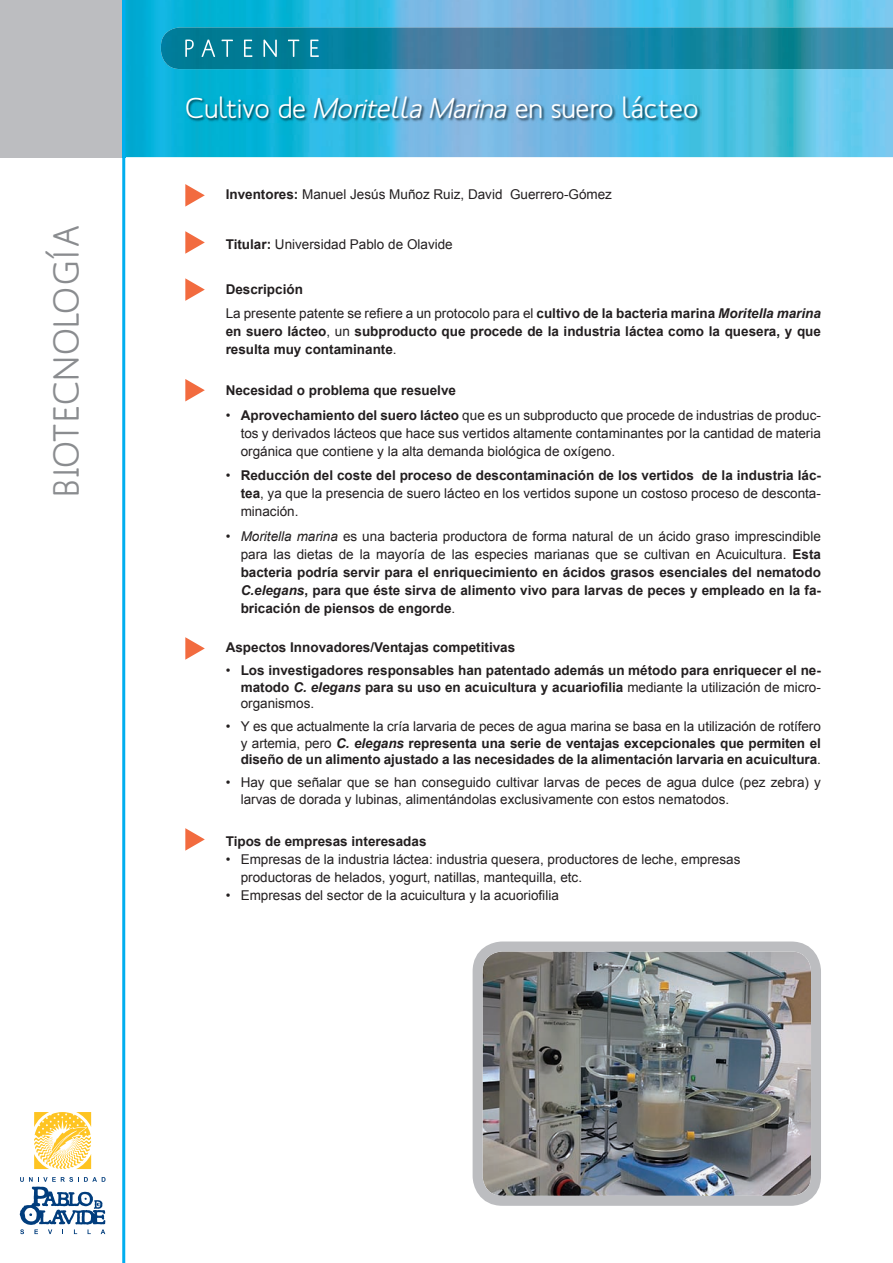
<style>
.page{position:relative;width:893px;height:1263px;background:#fff}
.page>*{position:absolute;margin:0;border:0;box-sizing:border-box;transform-origin:0 0}
.t1{font:500 36px "Mank Sans";letter-spacing:.04em;color:#8a8c8f}
.t2{font:500 28.5px "Mank Sans";color:#fff}
.t3{font:700 13.5px/18px "Arial";color:#231f20;text-align:justify}
.t4{font:13.5px/18px "Arial";color:#231f20}
.s1{font-style:italic}
.s2{font-weight:700}
.s3{font-weight:700;font-style:italic}
.s4{font-weight:400}
.s5{font-weight:400;font-style:italic}
</style>
<div class="page">
<div style="left:0;top:0;width:126px;height:157px;background:#bcbdc0"></div>
<img style="left:125px;top:0;width:768px;height:157px">
<hr style="left:122px;top:0;width:3px;height:1263px;background:#00aeef">
<img style="left:161px;top:27px;width:732px;height:42px">
<svg style="left:185px;top:40px;width:134px;height:17px;background:#2a91a6"></svg>
<svg style="left:20px;top:1177px;width:86px;height:57px"></svg>
<svg style="left:34px;top:1112px;width:57px;height:57px"></svg>
<svg style="left:185px;top:278px;width:20px;height:23px"></svg>
<svg style="left:185px;top:379px;width:20px;height:22px"></svg>
<svg style="left:185px;top:231px;width:20px;height:23px"></svg>
<svg style="left:185px;top:184px;width:20px;height:23px"></svg>
<svg style="left:185px;top:637px;width:20px;height:23px"></svg>
<svg style="left:185px;top:828px;width:20px;height:23px"></svg>
<img style="left:186px;top:96px;width:515px;height:26px">
<img style="left:484px;top:952px;width:326px;height:243px">
<div style="left:473px;top:941px;width:348px;height:265px;border:10px solid #bcbdc0;border-radius:25px"></div>
<h1 class="t1" style="left:44px;top:496px;width:273px;rotate:-90deg">BIOTECNOLOGÍA</h1>
<h2 class="t2" style="left:185px;top:90px;width:515px">Cultivo de <span class="s1">Moritella Marina</span> en suero lácteo</h2>
<p class="t4" style="left:226px;top:185px;width:388px"><span class="s2">Inventores:</span> Manuel Jesús Muñoz Ruiz, David Guerrero-Gómez</p>
<p class="t4" style="left:226px;top:235px;width:229px"><span class="s2">Titular:</span> Universidad Pablo de Olavide</p>
<p class="t4" style="left:226px;top:277px;width:597px;line-height:24.5px"><span class="s2">Descripción<br></span>La presente patente se refiere a un protocolo para el <span class="s2">cultivo de la bacteria marina</span> <span class="s3">Moritella marina</span></p>
<p class="t3" style="left:226px;top:323px;width:597px">en suero lácteo<span class="s4">, un</span> subproducto que procede de la industria láctea como la quesera, y que resulta muy contaminante<span class="s4">.</span></p>
<p class="t3" style="left:226px;top:382px;width:232px">Necesidad o problema que resuelve</p>
<p class="t4" style="left:241px;top:406px;width:582px;text-align:justify;text-indent:-15px">• <span class="s2">Aprovechamiento del suero lácteo</span> que es un subproducto que procede de industrias de produc&shy;tos y derivados lácteos que hace sus vertidos altamente contaminantes por la cantidad de materia orgánica que contiene y la alta demanda biológica de oxígeno.</p>
<p class="t4" style="left:241px;top:467px;width:582px;text-align:justify;text-indent:-15px">• <span class="s2">Reducción del coste del proceso de descontaminación de los vertidos de la industria lác&shy;tea</span>, ya que la presencia de suero lácteo en los vertidos supone un costoso proceso de desconta&shy;minación.</p>
<p class="t3" style="left:241px;top:527px;width:582px;text-indent:-15px"><span class="s4">•</span> <span class="s5">Moritella marina</span> <span class="s4">es una bacteria productora de forma natural de un ácido graso imprescindible para las dietas de la mayoría de las especies marianas que se cultivan en Acuicultura.</span> Esta bacteria podría servir para el enriquecimiento en ácidos grasos esenciales del nematodo <span class="s1">C.elegans</span>, para que éste sirva de alimento vivo para larvas de peces y empleado en la fa&shy;bricación de piensos de engorde<span class="s4">.</span></p>
<p class="t3" style="left:226px;top:639px;width:291px">Aspectos Innovadores/Ventajas competitivas</p>
<p class="t3" style="left:241px;top:663px;width:582px;line-height:16.5px;text-indent:-15px"><span class="s4">•</span> Los investigadores responsables han patentado además un método para enriquecer el ne&shy;matodo <span class="s1">C. elegans</span> para su uso en acuicultura y acuariofilia <span class="s4">mediante la utilización de micro&shy;organismos.</span></p>
<p class="t3" style="left:241px;top:719px;width:582px;line-height:16.5px;text-indent:-15px"><span class="s4">• Y es que actualmente la cría larvaria de peces de agua marina se basa en la utilización de rotífero y artemia, pero</span> <span class="s1">C. elegans</span> representa una serie de ventajas excepcionales que permiten el diseño de un alimento ajustado a las necesidades de la alimentación larvaria en acuicultura<span class="s4">.</span></p>
<p class="t4" style="left:241px;top:774px;width:582px;line-height:16.5px;text-indent:-15px">• Hay que señalar que se han conseguido cultivar larvas de peces de agua dulce (pez zebra) y larvas de dorada y lubinas, alimentándolas exclusivamente con estos nematodos.</p>
<p class="t3" style="left:226px;top:833px;width:202px">Tipos de empresas interesadas</p>
<p class="t4" style="left:241px;top:851px;width:501px;text-indent:-15px">• Empresas de la industria láctea: industria quesera, productores de leche, empresas productoras de helados, yogurt, natillas, mantequilla, etc.</p>
<p class="t4" style="left:226px;top:887px;width:335px">• Empresas del sector de la acuicultura y la acuoriofilia</p>
</div>
